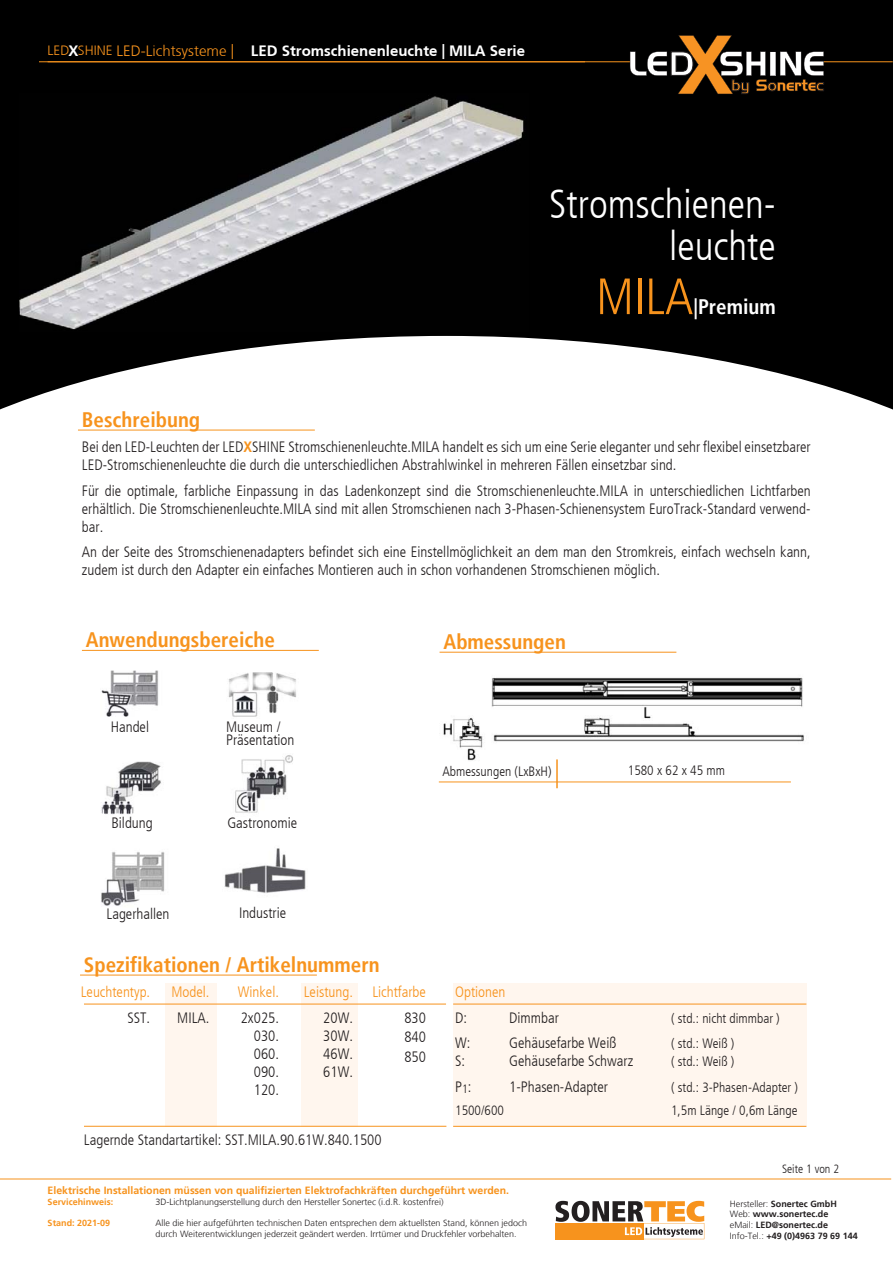
<style>
.page{position:relative;width:893px;height:1263px;background:#fff}
.page>*{position:absolute;margin:0;border:0;box-sizing:border-box;transform-origin:0 0}
.t1{font:300 condensed 51px "Frutiger LT";color:#f7931d}
.t2{font:300 condensed 40.5px/42px "Frutiger LT";color:#fff;text-align:right}
.t3{font:700 condensed 21px "Frutiger LT";color:#f7931d}
.t4{font:700 condensed 21px "Frutiger LT";color:#fff}
.t5{font:300 condensed 15px/18px "Frutiger LT";color:#231f20;text-align:justify}
.t6{font:700 15px "Frutiger CE";color:#fff}
.t7{font:300 condensed 15px "Frutiger LT";color:#f7931d}
.t8{font:300 condensed 13.5px "Frutiger LT";color:#231f20}
.t9{font:300 condensed 12px "Frutiger LT";color:#231f20}
.t10{font:700 10.5px "Frutiger LT";color:#f7931d}
.t11{font:300 9px/10.8px "Frutiger LT";color:#231f20}
.t12{font:700 9px/10.8px "Frutiger LT";color:#231f20}
.t13{font:700 9px "Frutiger LT";color:#f7931d}
.s1{font-weight:300;font-size:13.5px;color:#f7931d}
.s2{font-weight:300;color:#f7931d}
.s3{font-weight:700;color:#f7931d}
.s4{font-weight:300}
</style>
<div class="page">
<div style="left:453px;top:983px;width:353px;height:143px;background:#fff6ee"></div>
<div style="left:0;top:0;width:893px;height:336px;background:#000"></div>
<hr style="left:823px;top:61px;width:70px;height:1px;background:#f7931d">
<hr style="left:39px;top:61px;width:591px;height:1px;background:#f7931d">
<svg style="left:630px;top:35px;width:194px;height:59px;background:#554533"></svg>
<svg style="left:0;top:336px;width:893px;height:94px"></svg>
<img style="left:19px;top:94px;width:509px;height:237px">
<hr style="left:78px;top:430px;width:237px;height:1px;background:#f7931d">
<svg style="left:555px;top:1201px;width:149px;height:38px"></svg>
<hr style="left:0;top:1179px;width:891px;height:1px;background:#f7931d">
<hr style="left:82px;top:650px;width:237px;height:1px;background:#f7931d">
<img style="left:101px;top:670px;width:57px;height:47px">
<img style="left:228px;top:672px;width:68px;height:45px">
<img style="left:101px;top:761px;width:60px;height:54px">
<img style="left:235px;top:755px;width:58px;height:58px">
<img style="left:101px;top:852px;width:64px;height:54px">
<img style="left:224px;top:848px;width:82px;height:45px">
<hr style="left:453px;top:1004px;width:353px;height:1px;background:#f7931d">
<div style="left:165px;top:983px;width:51px;height:143px;background:#fff6ee"></div>
<div style="left:301px;top:983px;width:57px;height:143px;background:#fff6ee"></div>
<hr style="left:80px;top:975px;width:237px;height:1px;background:#f7931d">
<hr style="left:84px;top:1004px;width:362px;height:1px;background:#f7931d">
<hr style="left:84px;top:1126px;width:362px;height:1px;background:#f7931d">
<hr style="left:453px;top:1126px;width:353px;height:1px;background:#f7931d">
<hr style="left:439px;top:652px;width:237px;height:1px;background:#f7931d">
<img style="left:443px;top:677px;width:361px;height:84px">
<hr style="left:556px;top:759px;width:2px;height:29px;background:#f7931d">
<hr style="left:439px;top:782px;width:352px;height:1px;background:#f7931d">
<p class="t6" style="left:48px;top:45px;width:479px"><span class="s1">LED</span>X<span class="s1">SHINE</span> <span class="s2">LED-Lichtsysteme |</span> LED Stromschienenleuchte | MILA Serie</p>
<h2 class="t2" style="left:549px;top:184px;width:228px">Stromschienen&shy;leuchte</h2>
<h1 class="t1" style="left:596px;top:268px;width:99px">MILA</h1>
<h3 class="t4" style="left:693px;top:294px;width:84px">|Premium</h3>
<h3 class="t3" style="left:82px;top:407px;width:120px">Beschreibung</h3>
<p class="t5" style="left:82px;top:438px;width:730px">Bei den LED-Leuchten der LED<span class="s3">X</span>SHINE Stromschienenleuchte.MILA handelt es sich um eine Serie eleganter und sehr flexibel einsetzbarer<br>LED-Stromschienenleuchte die durch die unterschiedlichen Abstrahlwinkel in mehreren Fällen einsetzbar sind.</p>
<p class="t5" style="left:82px;top:482px;width:730px">Für die optimale, farbliche Einpassung in das Ladenkonzept sind die Stromschienenleuchte.MILA in unterschiedlichen Lichtfarben erhältlich. Die Stromschienenleuchte.MILA sind mit allen Stromschienen nach 3-Phasen-Schienensystem EuroTrack-Standard verwend&shy;bar.</p>
<p class="t5" style="left:82px;top:543px;width:730px">An der Seite des Stromschienenadapters befindet sich eine Einstellmöglichkeit an dem man den Stromkreis, einfach wechseln kann, zudem ist durch den Adapter ein einfaches Montieren auch in schon vorhandenen Stromschienen möglich.</p>
<h3 class="t3" style="left:86px;top:627px;width:190px">Anwendungsbereiche</h3>
<p class="t5" style="left:111px;top:718px;width:40px">Handel</p>
<p class="t5" style="left:226px;top:720px;width:70px;line-height:13.5px">Museum /<br>Präsentation</p>
<p class="t5" style="left:111px;top:814px;width:43px">Bildung</p>
<p class="t5" style="left:227px;top:814px;width:71px">Gastronomie</p>
<h3 class="t3" style="left:443px;top:629px;width:124px">Abmessungen</h3>
<p class="t8" style="left:442px;top:764px;width:111px">Abmessungen (LxBxH)</p>
<p class="t8" style="left:628px;top:763px;width:99px">1580 x 62 x 45 mm</p>
<p class="t5" style="left:106px;top:905px;width:65px">Lagerhallen</p>
<p class="t5" style="left:239px;top:904px;width:49px">Industrie</p>
<h3 class="t3" style="left:84px;top:952px;width:297px">Spezifikationen / Artikelnummern</h3>
<p class="t7" style="left:171px;top:984px;width:40px">Model.</p>
<p class="t5" style="left:177px;top:1009px;width:34px">MILA.</p>
<p class="t7" style="left:372px;top:984px;width:55px">Lichtfarbe</p>
<p class="t5" style="left:404px;top:1008px;width:23px;line-height:19.5px">830<br>840<br>850</p>
<p class="t7" style="left:238px;top:984px;width:43px">Winkel.</p>
<p class="t5" style="left:254px;top:1009px;width:27px;text-indent:-13px">2x025.<br>030.<br>060.<br>090.<br>120.</p>
<p class="t7" style="left:81px;top:984px;width:71px">Leuchtentyp.</p>
<p class="t5" style="left:127px;top:1009px;width:24px">SST.</p>
<p class="t7" style="left:304px;top:984px;width:51px">Leistung.</p>
<p class="t5" style="left:323px;top:1009px;width:31px">20W.<br>30W.<br>46W.<br>61W.</p>
<p class="t5" style="left:84px;top:1131px;width:299px">Lagernde Standartartikel: SST.MILA.90.61W.840.1500</p>
<p class="t7" style="left:455px;top:984px;width:52px">Optionen</p>
<p class="t5" style="left:455px;top:1009px;width:13px">D:</p>
<p class="t5" style="left:509px;top:1009px;width:51px">Dimmbar</p>
<p class="t8" style="left:671px;top:1010px;width:110px">( std.: nicht dimmbar )</p>
<p class="t5" style="left:455px;top:1034px;width:17px">W:</p>
<p class="t5" style="left:509px;top:1034px;width:109px">Gehäusefarbe Weiß</p>
<p class="t8" style="left:671px;top:1036px;width:65px">( std.: Weiß )</p>
<p class="t5" style="left:455px;top:1052px;width:11px">S:</p>
<p class="t5" style="left:509px;top:1052px;width:126px">Gehäusefarbe Schwarz</p>
<p class="t8" style="left:671px;top:1054px;width:65px">( std.: Weiß )</p>
<p class="t5" style="left:455px;top:1078px;width:18px">P<sub>1</sub>:</p>
<p class="t5" style="left:509px;top:1078px;width:100px">1-Phasen-Adapter</p>
<p class="t8" style="left:671px;top:1079px;width:128px">( std.: 3-Phasen-Adapter )</p>
<p class="t8" style="left:455px;top:1103px;width:50px">1500/600</p>
<p class="t8" style="left:671px;top:1103px;width:128px">1,5m Länge / 0,6m Länge</p>
<p class="t9" style="left:782px;top:1162px;width:59px">Seite 1 von 2</p>
<p class="t10" style="left:48px;top:1184px;width:463px">Elektrische Installationen müssen von qualifizierten Elektrofachkräften durchgeführt werden.</p>
<p class="t13" style="left:48px;top:1196px;width:67px">Servicehinweis:</p>
<p class="t11" style="left:156px;top:1196px;width:289px">3D-Lichtplanungserstellung durch den Hersteller Sonertec (i.d.R. kostenfrei)</p>
<p class="t13" style="left:48px;top:1218px;width:64px">Stand: 2021-09</p>
<p class="t11" style="left:156px;top:1218px;width:373px">Alle die hier aufgeführten technischen Daten entsprechen dem aktuellsten Stand, können jedoch durch Weiterentwicklungen jederzeit geändert werden. Irrtümer und Druckfehler vorbehalten.</p>
<p class="t12" style="left:730px;top:1198px;width:129px"><span class="s4">Hersteller:</span> Sonertec GmbH<br><span class="s4">Web:</span> www.sonertec.de<br><span class="s4">eMail:</span> LED@sonertec.de<br><span class="s4">Info-Tel.:</span> +49 (0)4963 79 69 144</p>
</div>
